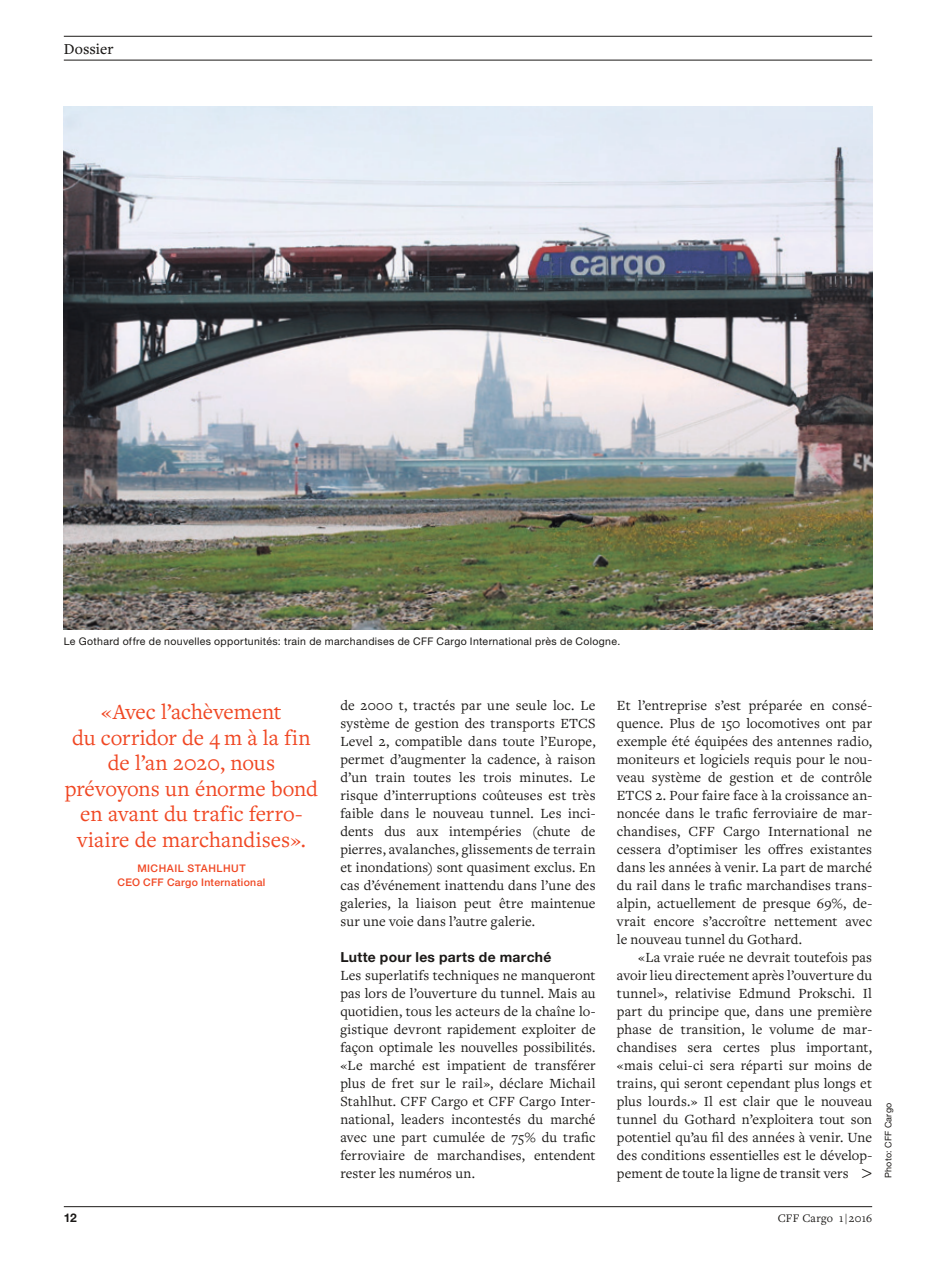
<style>
.page{position:relative;width:936px;height:1263px;background:#fff}
.page>*{position:absolute;margin:0;border:0;box-sizing:border-box;transform-origin:0 0}
.t1{font:22.5px/25.5px "Freight Text Pro";color:#f04723;text-align:center}
.t2{font:300 18px "Helvetica Neue LT Std";color:#1b1917}
.t3{font:500 15.75px "Freight Text Pro";letter-spacing:.005em;color:#1b1917}
.t4{font:14.55px/18px "Freight Text Pro";letter-spacing:.01em;color:#1b1917;text-align:justify}
.t5{font:700 13.8px "Helvetica Neue LT Std";letter-spacing:.025em;color:#1b1917}
.t6{font:12px "Freight Text Pro";letter-spacing:.02em;color:#1b1917}
.t7{font:700 12px "Helvetica Neue LT Std";color:#1b1917}
.t8{font:10.5px "Helvetica Neue LT Std";letter-spacing:.03em;color:#1b1917}
.t9{font:500 10.5px/14.2px "Helvetica Neue LT Std";letter-spacing:.03em;color:#f04723;text-align:center}
.t10{font:9px "Helvetica Neue LT Std";letter-spacing:.025em;color:#1b1917}
</style>
<div class="page">
<hr style="left:64px;top:1206px;width:808px;height:1px;background:#1b1917">
<hr style="left:64px;top:36px;width:808px;height:1px;background:#1b1917">
<hr style="left:64px;top:60px;width:808px;height:1px;background:#1b1917">
<img style="left:64px;top:106px;width:808px;height:523px">
<p class="t3" style="left:64px;top:38px;width:51px">Dossier</p>
<p class="t8" style="left:64px;top:635px;width:558px">Le Gothard offre de nouvelles opportunités: train de marchandises de CFF Cargo International près de Cologne.</p>
<h1 class="t1" style="left:65px;top:698px;width:255px">«Avec l’achèvement<br>du corridor de 4 m à la fin de l’an 2020, nous prévoyons un énorme bond en avant du trafic ferro&shy;viaire de marchandises».</h1>
<p class="t9" style="left:117px;top:861px;width:149px">MICHAIL STAHLHUT<br>CEO CFF Cargo International</p>
<p class="t4" style="left:340px;top:696px;width:257px">de 2000 t, tractés par une seule loc. Le système de gestion des transports ETCS Level 2, compatible dans toute l’Europe, permet d’augmenter la cadence, à raison d’un train toutes les trois minutes. Le risque d’interruptions coûteuses est très faible dans le nouveau tunnel. Les inci&shy;dents dus aux intempéries (chute de pierres, avalanches, glissements de terrain et inondations) sont quasiment exclus. En cas d’événement inattendu dans l’une des galeries, la liaison peut être maintenue sur une voie dans l’autre galerie.</p>
<p class="t5" style="left:340px;top:948px;width:213px">Lutte pour les parts de marché</p>
<p class="t4" style="left:340px;top:966px;width:257px">Les superlatifs techniques ne manqueront pas lors de l’ouverture du tunnel. Mais au quotidien, tous les acteurs de la chaîne lo&shy;gistique devront rapidement exploiter de façon optimale les nouvelles possibilités. «Le marché est impatient de transférer plus de fret sur le rail», déclare Michail Stahlhut. CFF Cargo et CFF Cargo Inter&shy;national, leaders incontestés du marché avec une part cumulée de 75% du trafic ferroviaire de marchandises, entendent rester les numéros un.</p>
<p class="t4" style="left:617px;top:696px;width:257px">Et l’entreprise s’est préparée en consé&shy;quence. Plus de 150 locomotives ont par exemple été équipées des antennes radio, moniteurs et logiciels requis pour le nou&shy;veau système de gestion et de contrôle ETCS 2. Pour faire face à la croissance an&shy;noncée dans le trafic ferroviaire de mar&shy;chandises, CFF Cargo International ne cessera d’optimiser les offres existantes dans les années à venir. La part de marché du rail dans le trafic marchandises trans&shy;alpin, actuellement de presque 69%, de&shy;vrait encore s’accroître nettement avec le nouveau tunnel du Gothard.</p>
<p class="t4" style="left:617px;top:948px;width:257px;text-indent:21px">«La vraie ruée ne devrait toutefois pas avoir lieu directement après l’ouverture du tunnel», relativise Edmund Prokschi. Il part du principe que, dans une première phase de transition, le volume de mar&shy;chandises sera certes plus important, «mais celui-ci sera réparti sur moins de trains, qui seront cependant plus longs et plus lourds.» Il est clair que le nouveau tunnel du Gothard n’exploitera tout son potentiel qu’au fil des années à venir. Une des conditions essentielles est le dévelop&shy;pement de toute la ligne de transit vers</p>
<p class="t2" style="left:861px;top:1160px;width:12px">&gt;</p>
<p class="t7" style="left:64px;top:1210px;width:15px">12</p>
<p class="t6" style="left:777px;top:1210px;width:96px">CFF Cargo 1 | 2016</p>
<p class="t10" style="left:882px;top:1178px;width:77px;rotate:-90deg">Photo: CFF Cargo</p>
</div>
